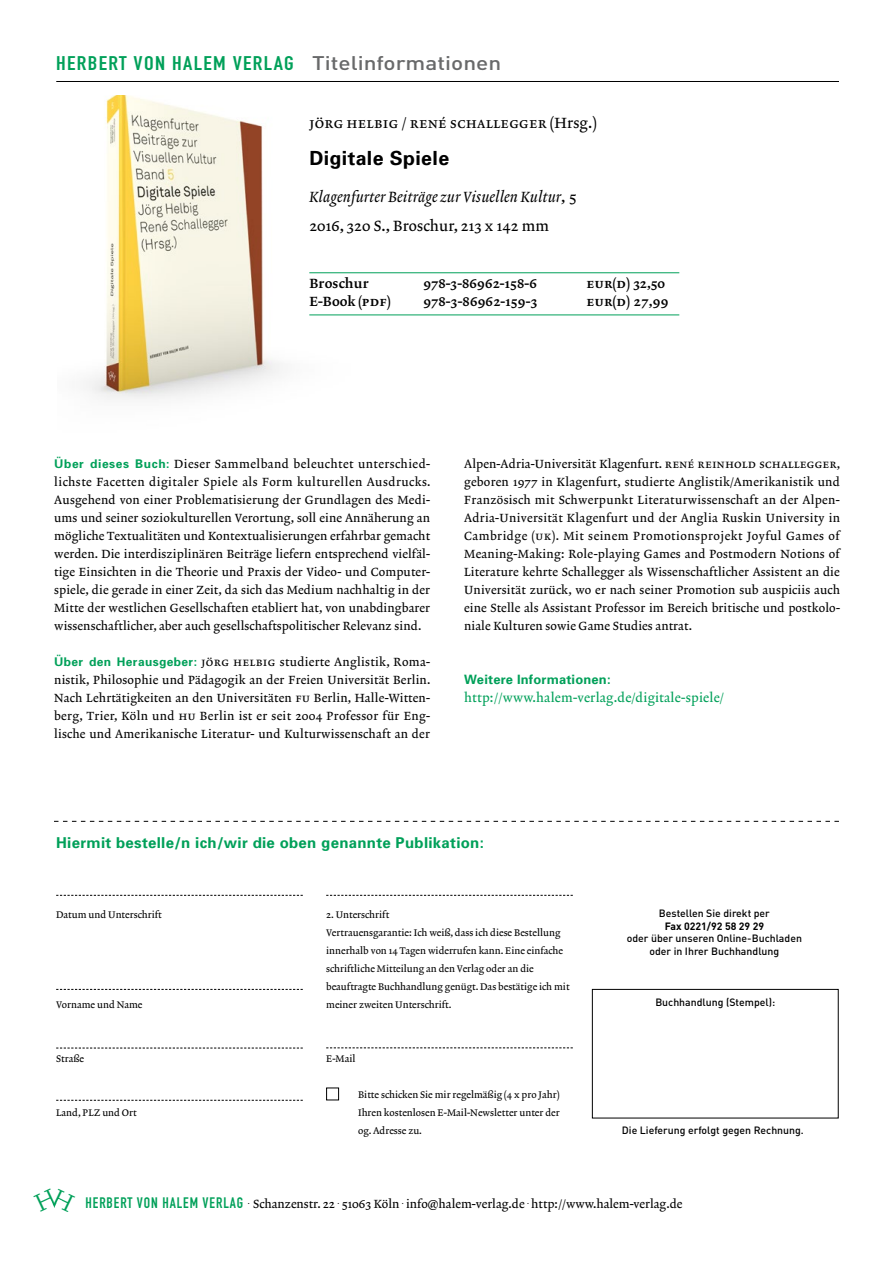
<style>
.page{position:relative;width:893px;height:1263px;background:#fff}
.page>*{position:absolute;margin:0;border:0;box-sizing:border-box;transform-origin:0 0}
.t1{font:19.5px "DIN Engschrift";letter-spacing:.06em;color:#00a059;scale:1.16 1}
.Titel{font:700 19.5px "Univers";letter-spacing:.02em;color:#000}
.t2{font:700 15px "Univers";letter-spacing:.02em;color:#00a059}
.Technik{font:15px "Lexicon No 2 Italic A";letter-spacing:.01em;color:#000}
.Technik-2{font:15px "Lexicon No 2 Roman A";letter-spacing:.03em;color:#000}
.Technik-3{font:15px "Lexicon No 2 Roman A";letter-spacing:.01em;color:#000}
.neu_body_isbn_klein{font:13.5px "Lexicon No 2 Roman C";letter-spacing:.015em;color:#000}
.t3{font:12.9px "Lexicon No 2 Roman A";letter-spacing:.015em;color:#00a059}
.Text{font:700 12.9px "Univers";letter-spacing:.015em;color:#00a059}
.body_1st{font:12px/18px "Lexicon No 2 Roman A";letter-spacing:.01em;color:#000;text-align:justify}
.t4{font:500 10.5px/12.6px "DIN";color:#000;text-align:center}
.t5{font:700 10.5px "DIN";color:#000}
.t6{font:9.75px/18px "Lexicon No 2 Roman A";color:#000}
.s1{font-family:"DIN";font-weight:500;color:#68696a}
.s2{font-family:"Lexicon No 2 Roman A"}
.s3{font-family:"Univers";font-weight:700;color:#00a059}
.s4{font-family:"DIN Engschrift";font-size:15px;color:#00a059}
</style>
<div class="page">
<svg style="left:56px;top:895px;width:247px;height:1px"></svg>
<svg style="left:326px;top:895px;width:247px;height:1px"></svg>
<svg style="left:56px;top:989px;width:247px;height:1px"></svg>
<svg style="left:56px;top:1100px;width:247px;height:1px"></svg>
<svg style="left:56px;top:1048px;width:247px;height:1px"></svg>
<svg style="left:326px;top:1047px;width:247px;height:1px"></svg>
<div style="left:592px;top:989px;width:247px;height:129px;border:1px solid #000"></div>
<div style="left:326px;top:1087px;width:13px;height:13px;border:1px solid #000"></div>
<hr style="left:56px;top:81px;width:783px;height:1px;background:#000">
<svg style="left:54px;top:821px;width:785px;height:1px"></svg>
<img style="left:86px;top:95px;width:301px;height:305px">
<hr style="left:309px;top:272px;width:370px;height:1px;background:#00a059">
<hr style="left:309px;top:315px;width:370px;height:1px;background:#00a059">
<h1 class="t1" style="left:56px;top:52px;width:385px">HERBERT VON HALEM VERLAG <span class="s1">Titelinformationen</span></h1>
<p class="Technik-2" style="left:309px;top:115px;width:289px">Jörg Helbig / René Schallegger (Hrsg.)</p>
<p class="Titel" style="left:309px;top:146px;width:141px">Digitale Spiele</p>
<p class="Technik" style="left:309px;top:188px;width:269px">Klagenfurter Beiträge zur Visuellen Kultur<span class="s2">, 5</span></p>
<p class="Technik-3" style="left:309px;top:217px;width:241px">2016, 320 S., Broschur, 213 x 142 mm</p>
<p class="neu_body_isbn_klein" style="left:309px;top:275px;width:61px">Broschur</p>
<p class="neu_body_isbn_klein" style="left:423px;top:275px;width:115px">978-3-86962-158-6</p>
<p class="neu_body_isbn_klein" style="left:587px;top:275px;width:80px">EUR(D) 32,50</p>
<p class="neu_body_isbn_klein" style="left:309px;top:293px;width:83px">E-Book (PDF)</p>
<p class="neu_body_isbn_klein" style="left:423px;top:293px;width:116px">978-3-86962-159-3</p>
<p class="neu_body_isbn_klein" style="left:587px;top:293px;width:83px">EUR(D) 27,99</p>
<p class="body_1st" style="left:54px;top:455px;width:378px"><span class="s3">Über dieses Buch:</span> Dieser Sammelband beleuchtet unterschied&shy;lichste Facetten digitaler Spiele als Form kulturellen Ausdrucks.<br>Ausgehend von einer Problematisierung der Grundlagen des Medi&shy;ums und seiner soziokulturellen Verortung, soll eine Annäherung an mögliche Textualitäten und Kontextualisierungen erfahrbar gemacht werden. Die interdisziplinären Beiträge liefern entsprechend vielfäl&shy;tige Einsichten in die Theorie und Praxis der Video- und Computer&shy;spiele, die gerade in einer Zeit, da sich das Medium nachhaltig in der Mitte der westlichen Gesellschaften etabliert hat, von unabdingbarer wissenschaftlicher, aber auch gesellschaftspolitischer Relevanz sind.</p>
<p class="body_1st" style="left:54px;top:653px;width:378px"><span class="s3">Über den Herausgeber:</span> Jörg Helbig studierte Anglistik, Roma&shy;nistik, Philosophie und Pädagogik an der Freien Universität Berlin.<br>Nach Lehrtätigkeiten an den Universitäten FU Berlin, Halle-Witten&shy;berg, Trier, Köln und HU Berlin ist er seit 2004 Professor für Eng&shy;lische und Amerikanische Literatur- und Kulturwissenschaft an der</p>
<p class="body_1st" style="left:464px;top:455px;width:378px">Alpen-Adria-Universität Klagenfurt. René Reinhold Schallegger, geboren 1977 in Klagenfurt, studierte Anglistik/Amerikanistik und Französisch mit Schwerpunkt Literaturwissenschaft an der Alpen-Adria-Universität Klagenfurt und der Anglia Ruskin University in Cambridge (UK). Mit seinem Promotionsprojekt Joyful Games of Meaning-Making: Role-playing Games and Postmodern Notions of Literature kehrte Schallegger als Wissenschaftlicher Assistent an die Universität zurück, wo er nach seiner Promotion sub auspiciis auch eine Stelle als Assistant Professor im Bereich britische und postkolo&shy;niale Kulturen sowie Game Studies antrat.</p>
<p class="Text" style="left:464px;top:671px;width:148px">Weitere Informationen:</p>
<p class="t3" style="left:464px;top:690px;width:261px">http://www.halem-verlag.de/digitale-spiele/</p>
<p class="t2" style="left:56px;top:832px;width:429px">Hiermit bestelle/n ich/wir die oben genannte Publikation:</p>
<p class="t6" style="left:56px;top:906px;width:107px">Datum und Unterschrift</p>
<p class="t6" style="left:326px;top:906px;width:245px">2. Unterschrift<br>Vertrauensgarantie: Ich weiß, dass ich diese Bestellung innerhalb von 14 Tagen widerrufen kann. Eine einfache schriftliche Mitteilung an den Verlag oder an die beauftragte Buchhandlung genügt. Das bestätige ich mit</p>
<p class="t6" style="left:56px;top:996px;width:88px">Vorname und Name</p>
<p class="t6" style="left:326px;top:996px;width:127px">meiner zweiten Unterschrift.</p>
<p class="t6" style="left:56px;top:1050px;width:29px">Straße</p>
<p class="t6" style="left:326px;top:1050px;width:31px">E-Mail</p>
<p class="t6" style="left:56px;top:1104px;width:82px">Land, PLZ und Ort</p>
<p class="t6" style="left:358px;top:1086px;width:203px;text-align:justify">Bitte schicken Sie mir regelmäßig (4 x pro Jahr)<br>Ihren kostenlosen E-Mail-Newsletter unter der og. Adresse zu.</p>
<p class="t4" style="left:659px;top:907px;width:112px">Bestellen Sie direkt per</p>
<p class="t5" style="left:665px;top:919px;width:101px">Fax 0221/92 58 29 29</p>
<p class="t4" style="left:627px;top:932px;width:177px">oder über unseren Online-Buchladen oder in Ihrer Buchhandlung</p>
<p class="t4" style="left:655px;top:996px;width:121px">Buchhandlung (Stempel):</p>
<p class="t4" style="left:622px;top:1123px;width:183px">Die Lieferung erfolgt gegen Rechnung.</p>
<p class="body_1st" style="left:86px;top:1195px;width:598px"><span class="s4">HERBERT VON HALEM VERLAG</span> <sup>.</sup> Schanzenstr. 22 <sup>.</sup> 51063 Köln <sup>.</sup> info@halem-verlag.de <sup>.</sup> http://www.halem-verlag.de</p>
</div>
